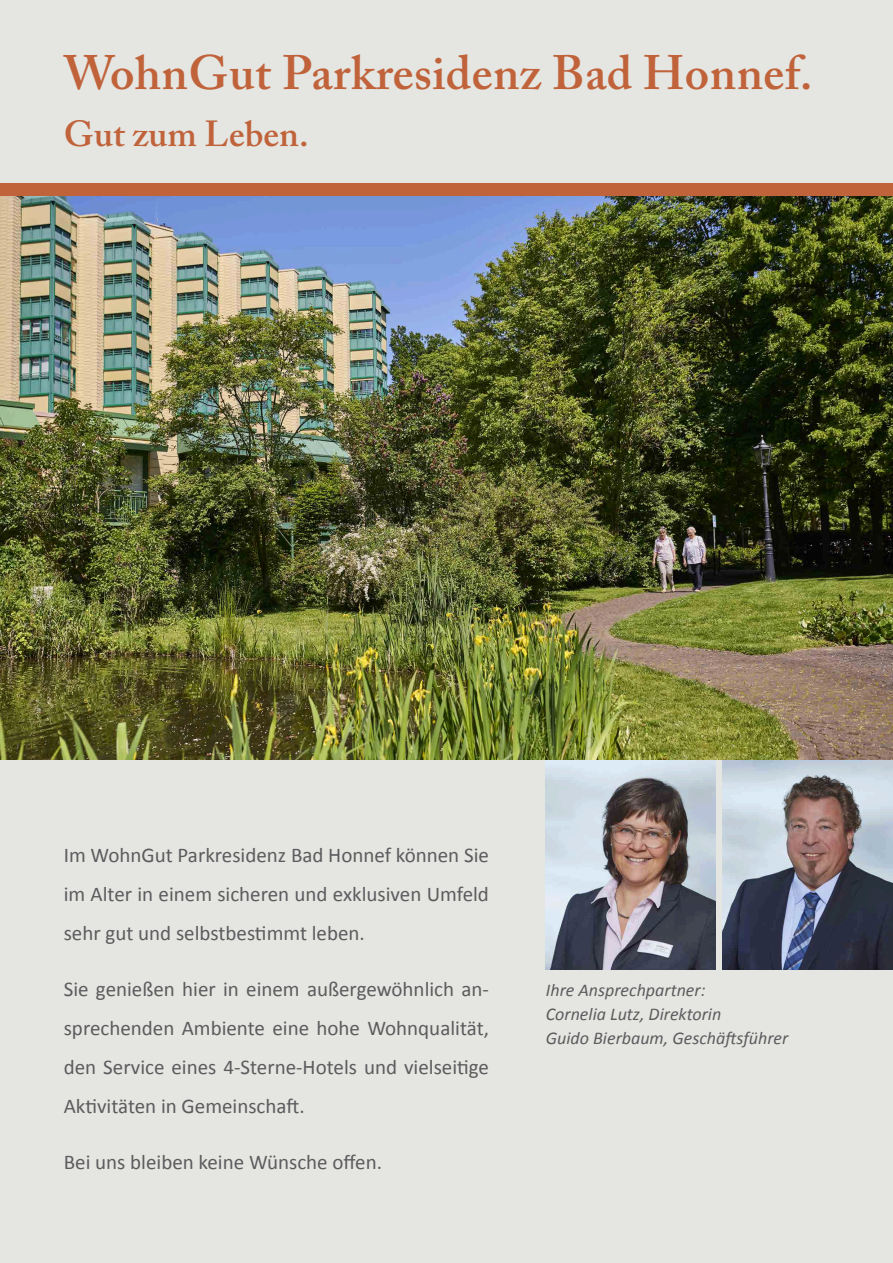
<style>
.page{position:relative;width:893px;height:1263px;background:#e5e5e1}
.page>*{position:absolute;margin:0;border:0;box-sizing:border-box;transform-origin:0 0}
.t1{font:600 48px "Adobe Caslon Pro";letter-spacing:.01em;color:#c0633b}
.t2{font:600 36px "Adobe Caslon Pro";color:#c0633b}
.t3{font:21px/39px "Calibri";color:#5b5c5e;text-align:justify}
.t4{font:italic 18px/24px "Calibri";color:#5b5c5e}
</style>
<div class="page">
<img style="left:546px;top:759px;width:170px;height:210px">
<img style="left:723px;top:759px;width:170px;height:210px">
<img style="left:0;top:196px;width:893px;height:563px">
<div style="left:0;top:183px;width:893px;height:13px;background:#c0633b"></div>
<h1 class="t1" style="left:64px;top:53px;width:750px">WohnGut Parkresidenz Bad Honnef.</h1>
<h2 class="t2" style="left:64px;top:119px;width:246px">Gut zum Leben.</h2>
<p class="t3" style="left:64px;top:836px;width:427px">Im WohnGut Parkresidenz Bad Honnef können Sie im Alter in einem sicheren und exklusiven Umfeld sehr gut und selbstbestimmt leben.</p>
<p class="t3" style="left:64px;top:970px;width:427px">Sie genießen hier in einem außergewöhnlich an&shy;sprechenden Ambiente eine hohe Wohnqualität, den Service eines 4-Sterne-Hotels und vielseitige Aktivitäten in Gemeinschaft.</p>
<p class="t3" style="left:64px;top:1143px;width:320px">Bei uns bleiben keine Wünsche offen.</p>
<p class="t4" style="left:546px;top:979px;width:244px">Ihre Ansprechpartner:<br>Cornelia Lutz, Direktorin<br>Guido Bierbaum, Geschäftsführer</p>
</div>
